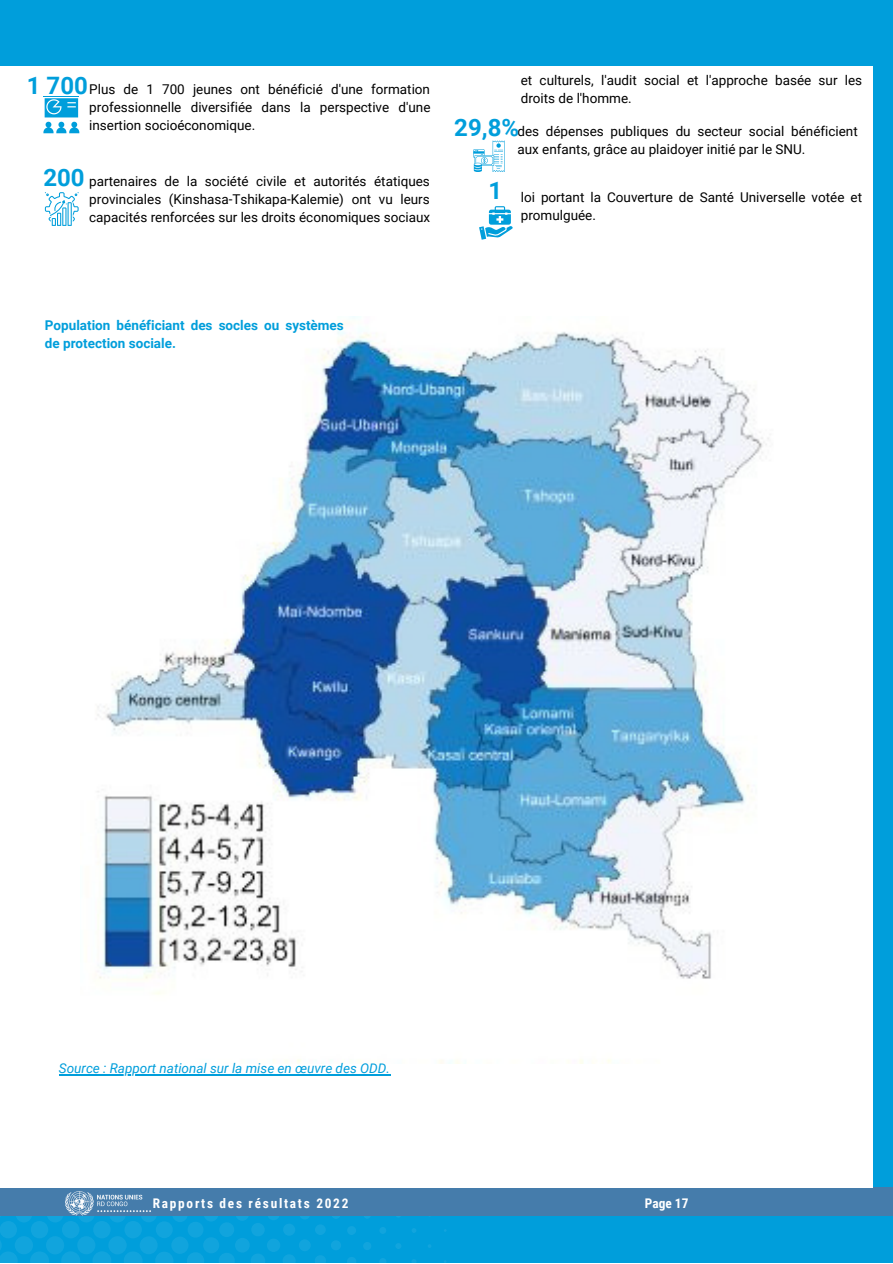
<style>
.page{position:relative;width:893px;height:1264px;background:#fff}
.page>*{position:absolute;margin:0;border:0;box-sizing:border-box;transform-origin:0 0}
.t1{font:700 24px "Roboto";color:#009edb}
.t2{font:13.5px/18px "Roboto";color:#000}
.t3{font:700 13.5px/18px "Roboto";color:#009edb}
.t4{font:italic 13.5px "Roboto";color:#009edb}
.t5{font:700 13.35px "Roboto Condensed";letter-spacing:.13em;color:#fff}
</style>
<div class="page">
<div style="left:0;top:0;width:892px;height:1262px;background:#009edb"></div>
<svg style="left:61px;top:1251px;width:19px;height:11px"></svg>
<svg style="left:93px;top:1251px;width:18px;height:11px"></svg>
<svg style="left:30px;top:1252px;width:19px;height:10px"></svg>
<svg style="left:124px;top:1251px;width:19px;height:11px"></svg>
<svg style="left:155px;top:1252px;width:18px;height:10px"></svg>
<div style="left:46px;top:1235px;width:18px;height:19px;background:#11a4dd;border-radius:50%"></div>
<svg style="left:77px;top:1235px;width:19px;height:19px"></svg>
<div style="left:108px;top:1236px;width:19px;height:18px;background:#11a4dd;border-radius:50%"></div>
<svg style="left:0;top:1236px;width:18px;height:26px"></svg>
<div style="left:15px;top:1235px;width:18px;height:19px;background:#11a4dd;border-radius:50%"></div>
<div style="left:140px;top:1236px;width:18px;height:18px;background:#11a4dd;border-radius:50%"></div>
<div style="left:62px;top:1220px;width:17px;height:18px;background:#11a4dd;border-radius:50%"></div>
<div style="left:93px;top:1220px;width:18px;height:18px;background:#11a4dd;border-radius:50%"></div>
<svg style="left:187px;top:1252px;width:17px;height:10px"></svg>
<div style="left:31px;top:1220px;width:17px;height:18px;background:#11a4dd;border-radius:50%"></div>
<div style="left:124px;top:1220px;width:18px;height:18px;background:#11a4dd;border-radius:50%"></div>
<div style="left:0;top:1220px;width:17px;height:18px;background:#11a4dd;border-radius:50%"></div>
<div style="left:171px;top:1236px;width:17px;height:17px;background:#11a4dd;border-radius:50%"></div>
<div style="left:109px;top:1205px;width:17px;height:17px;background:#11a4dd;border-radius:50%"></div>
<div style="left:47px;top:1205px;width:17px;height:17px;background:#11a4dd;border-radius:50%"></div>
<div style="left:156px;top:1221px;width:17px;height:17px;background:#11a4dd;border-radius:50%"></div>
<div style="left:78px;top:1205px;width:17px;height:17px;background:#11a4dd;border-radius:50%"></div>
<div style="left:15px;top:1205px;width:17px;height:17px;background:#11a4dd;border-radius:50%"></div>
<div style="left:140px;top:1205px;width:17px;height:17px;background:#11a4dd;border-radius:50%"></div>
<svg style="left:219px;top:1253px;width:16px;height:9px"></svg>
<div style="left:203px;top:1237px;width:16px;height:16px;background:#11a4dd;border-radius:50%"></div>
<div style="left:187px;top:1221px;width:16px;height:16px;background:#11a4dd;border-radius:50%"></div>
<div style="left:172px;top:1206px;width:16px;height:16px;background:#11a4dd;border-radius:50%"></div>
<div style="left:219px;top:1222px;width:15px;height:15px;background:#11a4dd;border-radius:50%"></div>
<div style="left:235px;top:1237px;width:15px;height:15px;background:#11a4dd;border-radius:50%"></div>
<svg style="left:251px;top:1254px;width:14px;height:8px"></svg>
<div style="left:204px;top:1206px;width:15px;height:15px;background:#11a4dd;border-radius:50%"></div>
<div style="left:235px;top:1207px;width:14px;height:13px;background:#11a4dd;border-radius:50%"></div>
<div style="left:251px;top:1222px;width:14px;height:14px;background:#11a4dd;border-radius:50%"></div>
<div style="left:267px;top:1238px;width:13px;height:13px;background:#11a4dd;border-radius:50%"></div>
<svg style="left:283px;top:1254px;width:13px;height:8px"></svg>
<div style="left:267px;top:1207px;width:13px;height:13px;background:#11a4dd;border-radius:50%"></div>
<div style="left:283px;top:1223px;width:12px;height:12px;background:#11a4dd;border-radius:50%"></div>
<div style="left:298px;top:1239px;width:13px;height:12px;background:#11a4dd;border-radius:50%"></div>
<svg style="left:315px;top:1255px;width:11px;height:7px"></svg>
<div style="left:299px;top:1208px;width:11px;height:11px;background:#11a4dd;border-radius:50%"></div>
<div style="left:315px;top:1224px;width:11px;height:10px;background:#11a4dd;border-radius:50%"></div>
<div style="left:330px;top:1240px;width:11px;height:10px;background:#11a4dd;border-radius:50%"></div>
<div style="left:331px;top:1209px;width:9px;height:9px;background:#11a4dd;border-radius:50%"></div>
<svg style="left:347px;top:1257px;width:9px;height:5px"></svg>
<div style="left:347px;top:1225px;width:9px;height:9px;background:#11a4dd;border-radius:50%"></div>
<div style="left:363px;top:1241px;width:8px;height:9px;background:#11a4dd;border-radius:50%"></div>
<div style="left:363px;top:1210px;width:8px;height:8px;background:#11a4dd;border-radius:50%"></div>
<svg style="left:379px;top:1258px;width:7px;height:4px"></svg>
<div style="left:379px;top:1226px;width:7px;height:7px;background:#11a4dd;border-radius:50%"></div>
<svg style="left:396px;top:1243px;width:5px;height:5px"></svg>
<svg style="left:412px;top:1228px;width:4px;height:4px"></svg>
<div style="left:0;top:1187px;width:892px;height:29px;background:#457cab"></div>
<div style="left:0;top:66px;width:872px;height:1121px;background:#fff"></div>
<hr style="left:43px;top:96px;width:36px;height:1px;background:#009edb">
<svg style="left:43px;top:98px;width:36px;height:35px"></svg>
<svg style="left:45px;top:192px;width:34px;height:34px"></svg>
<svg style="left:473px;top:140px;width:31px;height:32px"></svg>
<svg style="left:479px;top:206px;width:33px;height:34px"></svg>
<img style="left:97px;top:317px;width:672px;height:746px">
<hr style="left:59px;top:1074px;width:331px;height:1px;background:#009edb">
<img style="left:66px;top:1191px;width:84px;height:25px">
<p class="t1" style="left:27px;top:72px;width:62px">1 700</p>
<p class="t2" style="left:89px;top:80px;width:343px;text-align:justify">Plus de 1 700 jeunes ont bénéficié d'une formation professionnelle diversifiée dans la perspective d'une insertion socioéconomique.</p>
<p class="t1" style="left:43px;top:163px;width:43px">200</p>
<p class="t2" style="left:89px;top:173px;width:342px;text-align:justify">partenaires de la société civile et autorités étatiques provinciales (Kinshasa-Tshikapa-Kalemie) ont vu leurs capacités renforcées sur les droits économiques sociaux</p>
<p class="t2" style="left:520px;top:71px;width:343px">et culturels, l'audit social et l'approche basée sur les droits de l'homme.</p>
<p class="t2" style="left:517px;top:122px;width:342px">des dépenses publiques du secteur social bénéficient aux enfants, grâce au plaidoyer initié par le SNU.</p>
<p class="t2" style="left:520px;top:188px;width:343px">loi portant la Couverture de Santé Universelle votée et promulguée.</p>
<p class="t1" style="left:454px;top:114px;width:66px">29,8%</p>
<p class="t1" style="left:488px;top:177px;width:15px">1</p>
<p class="t3" style="left:45px;top:316px;width:300px">Population bénéficiant des socles ou systèmes de protection sociale.</p>
<p class="t4" style="left:59px;top:1060px;width:332px">Source : Rapport national sur la mise en œuvre des ODD.</p>
<p class="t5" style="left:153px;top:1195px;width:197px">Rapports des résultats 2022</p>
<p class="t5" style="left:645px;top:1195px;width:45px">Page 17</p>
</div>
